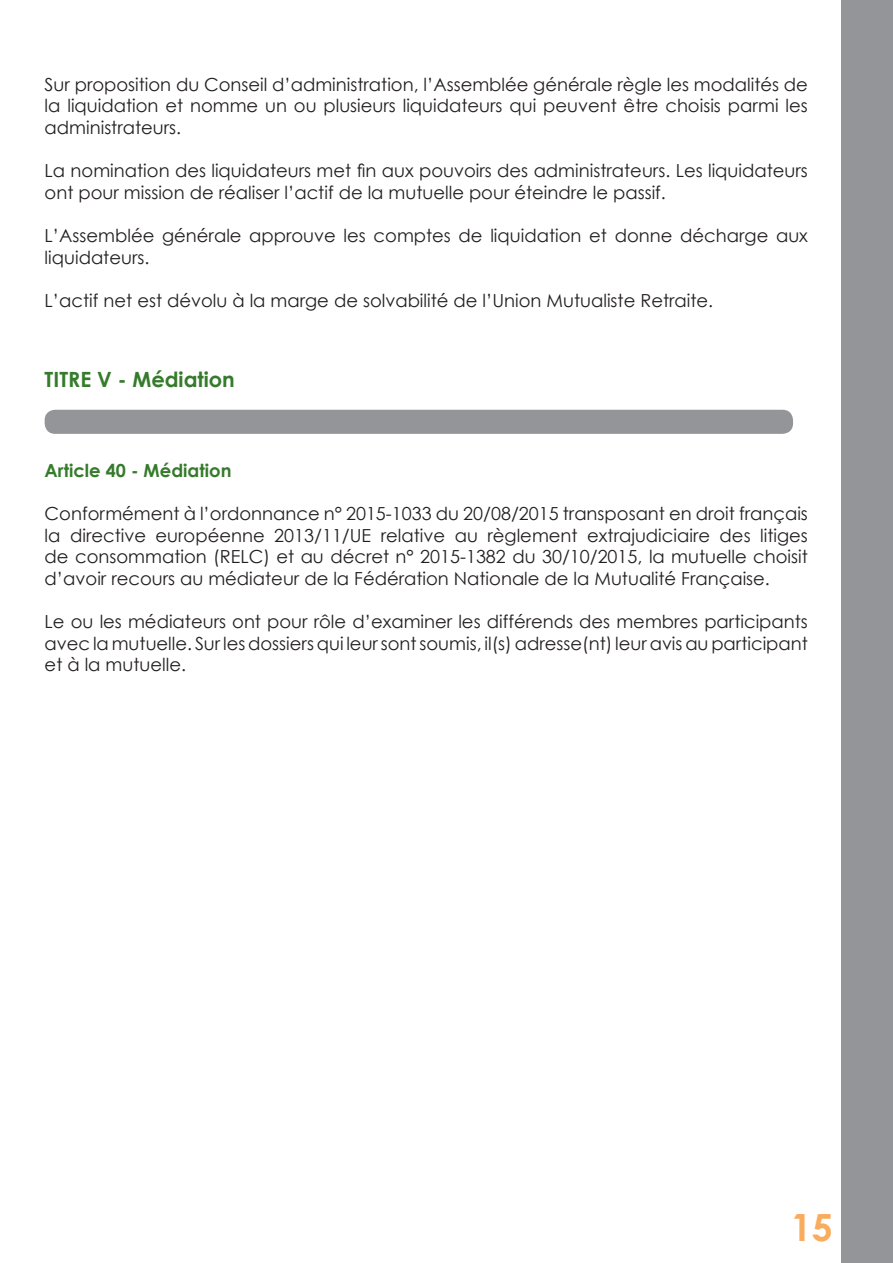
<style>
.page{position:relative;width:893px;height:1263px;background:#fff}
.page>*{position:absolute;margin:0;border:0;box-sizing:border-box;transform-origin:0 0}
.t1{font:700 37.5px "Century Gothic";color:#faac5e}
.titre_I_II_III{font:700 21px "Century Gothic";color:#357b2b}
.t2{font:18px/21.6px "Century Gothic";color:#231f20;text-align:justify}
.t3{font:700 18px "Century Gothic";color:#357b2b}
</style>
<div class="page">
<div style="left:841px;top:0;width:52px;height:1263px;background:#939598"></div>
<div style="left:45px;top:410px;width:748px;height:24px;background:#939598;border-radius:10px"></div>
<p class="t2" style="left:45px;top:73px;width:765px">Sur proposition du Conseil d’administration, l’Assemblée générale règle les modalités de la liquidation et nomme un ou plusieurs liquidateurs qui peuvent être choisis parmi les administrateurs.</p>
<p class="t2" style="left:45px;top:160px;width:765px">La nomination des liquidateurs met fin aux pouvoirs des administrateurs. Les liquidateurs ont pour mission de réaliser l’actif de la mutuelle pour éteindre le passif.</p>
<p class="t2" style="left:45px;top:224px;width:765px">L’Assemblée générale approuve les comptes de liquidation et donne décharge aux liquidateurs.</p>
<p class="t2" style="left:45px;top:289px;width:670px">L’actif net est dévolu à la marge de solvabilité de l’Union Mutualiste Retraite.</p>
<p class="titre_I_II_III" style="left:45px;top:366px;width:192px">TITRE V - Médiation</p>
<p class="t3" style="left:45px;top:459px;width:188px">Article 40 - Médiation</p>
<p class="t2" style="left:45px;top:503px;width:765px">Conformément à l’ordonnance n° 2015-1033 du 20/08/2015 transposant en droit français la directive européenne 2013/11/UE relative au règlement extrajudiciaire des litiges de consommation (RELC) et au décret n° 2015-1382 du 30/10/2015, la mutuelle choisit d’avoir recours au médiateur de la Fédération Nationale de la Mutualité Française.</p>
<p class="t2" style="left:45px;top:611px;width:765px">Le ou les médiateurs ont pour rôle d’examiner les différends des membres participants avec la mutuelle. Sur les dossiers qui leur sont soumis, il(s) adresse(nt) leur avis au participant et à la mutuelle.</p>
<h1 class="t1" style="left:791px;top:1203px;width:43px">15</h1>
</div>
